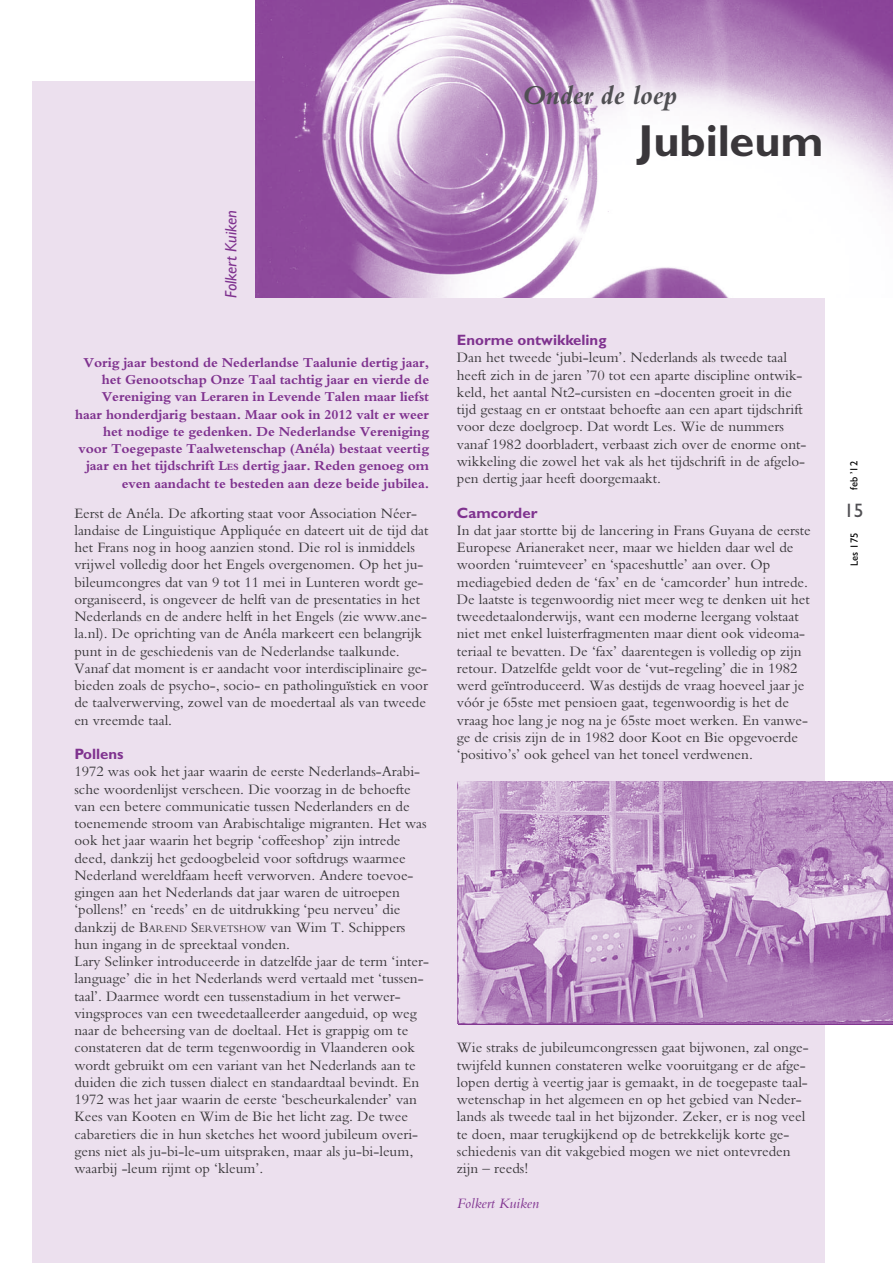
<style>
.page{position:relative;width:893px;height:1263px;background:#fff}
.page>*{position:absolute;margin:0;border:0;box-sizing:border-box;transform-origin:0 0}
.t1{font:700 45px "Gill Sans";letter-spacing:-.005em;color:#3a373b}
.t2{font:italic 700 28.5px "M Bembo";color:#504f53}
.t3{font:19.5px "Gill Sans";color:#504f53}
.t4{font:italic 16.5px "Gill Sans";color:#7f328f}
.t5{font:15px/17.2px "M Bembo";color:#373538}
.t6{font:700 15px "Gill Sans";color:#7f328f}
.t7{font:italic 15px "M Bembo";color:#7f328f}
.t8{font:700 14.25px/17.2px "M Bembo";letter-spacing:-.005em;color:#7f328f;text-align:right}
.t9{font:10.5px "Gill Sans";color:#000}
.s1{font-size:10.05px}
.s2{font-size:10.5px}
</style>
<div class="page">
<div style="left:32px;top:81px;width:792px;height:1182px;background:#ece0ee"></div>
<img style="left:256px;top:0;width:637px;height:297px">
<img style="left:458px;top:781px;width:435px;height:243px">
<p class="t4" style="left:222px;top:298px;width:89px;rotate:-90deg">Folkert Kuiken</p>
<p class="t8" style="left:75px;top:354px;width:355px">Vorig jaar bestond de Nederlandse Taalunie dertig jaar, het Genootschap Onze Taal tachtig jaar en vierde de Vereniging van Leraren in Levende Talen maar liefst haar honderdjarig bestaan. Maar ook in 2012 valt er weer het nodige te gedenken. De Nederlandse Vereniging voor Toegepaste Taalwetenschap (Anéla) bestaat veertig jaar en het tijdschrift L<span class="s1">es</span> dertig jaar. Reden genoeg om even aandacht te besteden aan deze beide jubilea.</p>
<p class="t5" style="left:74px;top:504px;width:356px">Eerst de Anéla. De afkorting staat voor Association Néer&shy;landaise de Linguistique Appliquée en dateert uit de tijd dat het Frans nog in hoog aanzien stond. Die rol is inmiddels vrijwel volledig door het Engels overgenomen. Op het ju&shy;bileumcongres dat van 9 tot 11 mei in Lunteren wordt ge&shy;organiseerd, is ongeveer de helft van de presentaties in het Nederlands en de andere helft in het Engels (zie www.ane&shy;la.nl). De oprichting van de Anéla markeert een belangrijk punt in de geschiedenis van de Nederlandse taalkunde.<br>Vanaf dat moment is er aandacht voor interdisciplinaire ge&shy;bieden zoals de psycho-, socio- en patholinguïstiek en voor de taalverwerving, zowel van de moedertaal als van tweede en vreemde taal.</p>
<p class="t6" style="left:74px;top:745px;width:51px">Pollens</p>
<p class="t5" style="left:74px;top:763px;width:356px">1972 was ook het jaar waarin de eerste Nederlands-Arabi&shy;sche woordenlijst verscheen. Die voorzag in de behoefte van een betere communicatie tussen Nederlanders en de toenemende stroom van Arabischtalige migranten. Het was ook het jaar waarin het begrip ‘coffeeshop’ zijn intrede deed, dankzij het gedoogbeleid voor softdrugs waarmee Nederland wereldfaam heeft verworven. Andere toevoe&shy;gingen aan het Nederlands dat jaar waren de uitroepen ‘pollens!’ en ‘reeds’ en de uitdrukking ‘peu nerveu’ die dankzij de B<span class="s2">arend</span> S<span class="s2">ervetshow</span> van Wim T. Schippers hun ingang in de spreektaal vonden.<br>Lary Selinker introduceerde in datzelfde jaar de term ‘inter&shy;language’ die in het Nederlands werd vertaald met ‘tussen&shy;taal’. Daarmee wordt een tussenstadium in het verwer&shy;vingsproces van een tweedetaalleerder aangeduid, op weg naar de beheersing van de doeltaal. Het is grappig om te constateren dat de term tegenwoordig in Vlaanderen ook wordt gebruikt om een variant van het Nederlands aan te duiden die zich tussen dialect en standaardtaal bevindt. En 1972 was het jaar waarin de eerste ‘bescheurkalender’ van Kees van Kooten en Wim de Bie het licht zag. De twee cabaretiers die in hun sketches het woord jubileum overi&shy;gens niet als ju-bi-le-um uitspraken, maar als ju-bi-leum, waarbij -leum rijmt op ‘kleum’.</p>
<h2 class="t2" style="left:522px;top:79px;width:157px">Onder de loep</h2>
<h1 class="t1" style="left:638px;top:114px;width:187px">Jubileum</h1>
<p class="t6" style="left:457px;top:331px;width:151px">Enorme ontwikkeling</p>
<p class="t5" style="left:457px;top:349px;width:351px">Dan het tweede ‘jubi-leum’. Nederlands als tweede taal heeft zich in de jaren ’70 tot een aparte discipline ontwik&shy;keld, het aantal Nt2-cursisten en -docenten groeit in die tijd gestaag en er ontstaat behoefte aan een apart tijdschrift voor deze doelgroep. Dat wordt Les. Wie de nummers vanaf 1982 doorbladert, verbaast zich over de enorme ont&shy;wikkeling die zowel het vak als het tijdschrift in de afgelo&shy;pen dertig jaar heeft doorgemaakt.</p>
<p class="t6" style="left:457px;top:504px;width:82px">Camcorder</p>
<p class="t5" style="left:457px;top:521px;width:355px">In dat jaar stortte bij de lancering in Frans Guyana de eerste Europese Arianeraket neer, maar we hielden daar wel de woorden ‘ruimteveer’ en ‘spaceshuttle’ aan over. Op media-gebied deden de ‘fax’ en de ‘camcorder’ hun intrede.<br>De laatste is tegenwoordig niet meer weg te denken uit het tweedetaalonderwijs, want een moderne leergang volstaat niet met enkel luisterfragmenten maar dient ook videoma&shy;teriaal te bevatten. De ‘fax’ daarentegen is volledig op zijn retour. Datzelfde geldt voor de ‘vut-regeling’ die in 1982 werd geïntroduceerd. Was destijds de vraag hoeveel jaar je vóór je 65ste met pensioen gaat, tegenwoordig is het de vraag hoe lang je nog na je 65ste moet werken. En vanwe&shy;ge de crisis zijn de in 1982 door Koot en Bie opgevoerde ‘positivo’s’ ook geheel van het toneel verdwenen.</p>
<p class="t9" style="left:848px;top:490px;width:31px;rotate:-90deg">feb ’1 2</p>
<h3 class="t3" style="left:844px;top:499px;width:21px">1 5</h3>
<p class="t9" style="left:848px;top:566px;width:35px;rotate:-90deg">Les 1 75</p>
<p class="t5" style="left:457px;top:1039px;width:353px">Wie straks de jubileumcongressen gaat bijwonen, zal onge&shy;twijfeld kunnen constateren welke vooruitgang er de afge&shy;lopen dertig à veertig jaar is gemaakt, in de toegepaste taal&shy;wetenschap in het algemeen en op het gebied van Neder&shy;lands als tweede taal in het bijzonder. Zeker, er is nog veel te doen, maar terugkijkend op de betrekkelijk korte ge&shy;schiedenis van dit vakgebied mogen we niet ontevreden zijn – reeds!</p>
<p class="t7" style="left:457px;top:1195px;width:84px">Folkert Kuiken</p>
</div>
